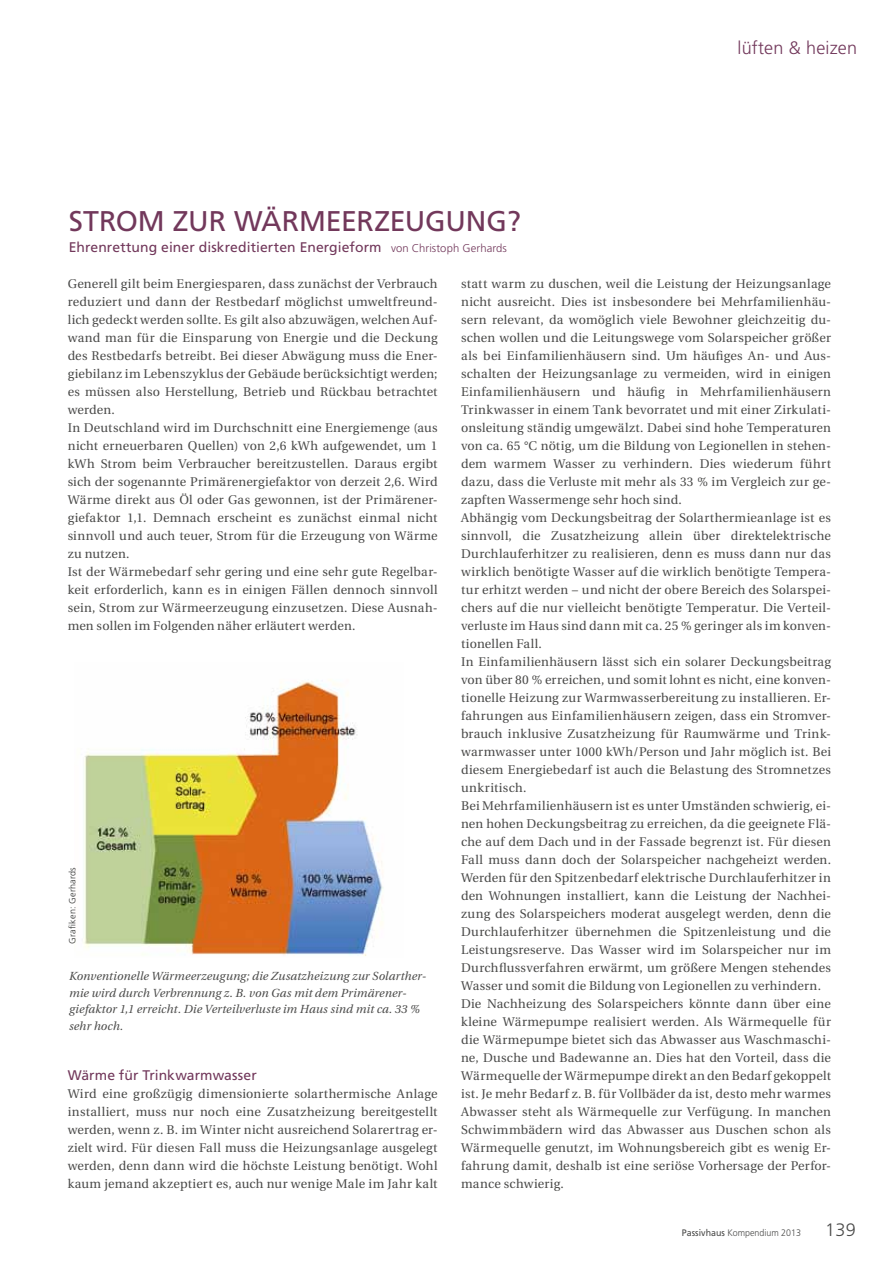
<style>
.page{position:relative;width:893px;height:1263px;background:#fff}
.page>*{position:absolute;margin:0;border:0;box-sizing:border-box;transform-origin:0 0}
.t1{font:28.5px "Frutiger";letter-spacing:.1em;color:#72385b}
.t2{font:300 18px "Frutiger";letter-spacing:.01em;color:#72385b}
.t3{font:300 18px "Frutiger";color:#4a4a49}
.t4{font:13.95px "Frutiger";letter-spacing:.005em;color:#72385b}
.t5{font:12.6px/18px "Utopia";letter-spacing:.015em;color:#4a4a49}
.t6{font:italic 11.7px/16.5px "Utopia";letter-spacing:.01em;color:#4a4a49}
.t7{font:300 9.45px "Frutiger";color:#4a4a49;scale:.94 1}
.t8{font:300 9px "Frutiger";letter-spacing:.025em;color:#2d2d2c}
.s1{font-weight:300;font-size:11.25px}
.s2{font-weight:400}
</style>
<div class="page">
<img style="left:83px;top:680px;width:300px;height:276px">
<h2 class="t2" style="left:737px;top:38px;width:121px">lüften &amp; heizen</h2>
<h1 class="t1" style="left:69px;top:204px;width:454px">Strom zur Wärmeerzeugung ?</h1>
<p class="t4" style="left:69px;top:239px;width:440px">Ehrenrettung einer diskreditierten Energieform <span class="s1">von Christoph Gerhards</span></p>
<p class="t5" style="left:68px;top:275px;width:371px">Generell gilt beim Energiesparen, dass zunächst der Verbrauch reduziert und dann der Restbedarf möglichst umweltfreund&shy;lich gedeckt werden sollte. Es gilt also abzuwägen, welchen Auf&shy;wand man für die Einsparung von Energie und die Deckung des Restbedarfs betreibt. Bei dieser Abwägung muss die Ener&shy;giebilanz im Lebenszyklus der Gebäude berücksichtigt werden; es müssen also Herstellung, Betrieb und Rückbau betrachtet werden.<br>In Deutschland wird im Durchschnitt eine Energiemenge (aus nicht erneuerbaren Quellen) von 2,6 kWh aufgewendet, um 1 kWh Strom beim Verbraucher bereitzustellen. Daraus ergibt sich der sogenannte Primärenergiefaktor von derzeit 2,6. Wird Wärme direkt aus Öl oder Gas gewonnen, ist der Primärener&shy;giefaktor 1,1. Demnach erscheint es zunächst einmal nicht sinnvoll und auch teuer, Strom für die Erzeugung von Wärme zu nutzen.<br>Ist der Wärmebedarf sehr gering und eine sehr gute Regelbar&shy;keit erforderlich, kann es in einigen Fällen dennoch sinnvoll sein, Strom zur Wärmeerzeugung einzusetzen. Diese Ausnah&shy;men sollen im Folgenden näher erläutert werden.</p>
<p class="t5" style="left:461px;top:275px;width:371px">statt warm zu duschen, weil die Leistung der Heizungsanlage nicht ausreicht. Dies ist insbesondere bei Mehrfamilienhäu&shy;sern relevant, da womöglich viele Bewohner gleichzeitig du&shy;schen wollen und die Leitungswege vom Solarspeicher größer als bei Einfamilienhäusern sind. Um häufiges An- und Aus&shy;schalten der Heizungsanlage zu vermeiden, wird in einigen Einfamilienhäusern und häufig in Mehrfamilienhäusern Trinkwasser in einem Tank bevorratet und mit einer Zirkulati&shy;onsleitung ständig umgewälzt. Dabei sind hohe Temperaturen von ca. 65 °C nötig, um die Bildung von Legionellen in stehen&shy;dem warmem Wasser zu verhindern. Dies wiederum führt dazu, dass die Verluste mit mehr als 33 % im Vergleich zur ge&shy;zapften Wassermenge sehr hoch sind.<br>Abhängig vom Deckungsbeitrag der Solarthermieanlage ist es sinnvoll, die Zusatzheizung allein über direktelektrische Durchlauferhitzer zu realisieren, denn es muss dann nur das wirklich benötigte Wasser auf die wirklich benötigte Tempera&shy;tur erhitzt werden − und nicht der obere Bereich des Solarspei&shy;chers auf die nur vielleicht benötigte Temperatur. Die Verteil&shy;verluste im Haus sind dann mit ca. 25 % geringer als im konven&shy;tionellen Fall.<br>In Einfamilienhäusern lässt sich ein solarer Deckungsbeitrag von über 80 % erreichen, und somit lohnt es nicht, eine konven&shy;tionelle Heizung zur Warmwasserbereitung zu installieren. Er&shy;fahrungen aus Einfamilienhäusern zeigen, dass ein Stromver&shy;brauch inklusive Zusatzheizung für Raumwärme und Trink&shy;warmwasser unter 1000 kWh/Person und Jahr möglich ist. Bei diesem Energiebedarf ist auch die Belastung des Stromnetzes unkritisch.<br>Bei Mehrfamilienhäusern ist es unter Umständen schwierig, ei&shy;nen hohen Deckungsbeitrag zu erreichen, da die geeignete Flä&shy;che auf dem Dach und in der Fassade begrenzt ist. Für diesen Fall muss dann doch der Solarspeicher nachgeheizt werden.<br>Werden für den Spitzenbedarf elektrische Durchlauferhitzer in den Wohnungen installiert, kann die Leistung der Nachhei&shy;zung des Solarspeichers moderat ausgelegt werden, denn die Durchlauferhitzer übernehmen die Spitzenleistung und die Leistungsreserve. Das Wasser wird im Solarspeicher nur im Durchflussverfahren erwärmt, um größere Mengen stehendes Wasser und somit die Bildung von Legionellen zu verhindern.<br>Die Nachheizung des Solarspeichers könnte dann über eine kleine Wärmepumpe realisiert werden. Als Wärmequelle für die Wärmepumpe bietet sich das Abwasser aus Waschmaschi&shy;ne, Dusche und Badewanne an. Dies hat den Vorteil, dass die Wärmequelle der Wärmepumpe direkt an den Bedarf gekoppelt ist. Je mehr Bedarf z. B. für Vollbäder da ist, desto mehr warmes Abwasser steht als Wärmequelle zur Verfügung. In manchen Schwimmbädern wird das Abwasser aus Duschen schon als Wärmequelle genutzt, im Wohnungsbereich gibt es wenig Er&shy;fahrung damit, deshalb ist eine seriöse Vorhersage der Perfor&shy;mance schwierig.</p>
<p class="t8" style="left:67px;top:943px;width:78px;rotate:-90deg">Grafiken: Gerhards</p>
<p class="t6" style="left:69px;top:968px;width:359px">Konventionelle Wärmeerzeugung; die Zusatzheizung zur Solarther&shy;mie wird durch Verbrennung z. B. von Gas mit dem Primärener&shy;giefaktor 1,1 erreicht. Die Verteilverluste im Haus sind mit ca. 33 % sehr hoch.</p>
<p class="t4" style="left:68px;top:1067px;width:191px">Wärme für Trinkwarmwasser</p>
<p class="t5" style="left:68px;top:1085px;width:371px;text-align:justify">Wird eine großzügig dimensionierte solarthermische Anlage installiert, muss nur noch eine Zusatzheizung bereitgestellt werden, wenn z. B. im Winter nicht ausreichend Solarertrag er&shy;zielt wird. Für diesen Fall muss die Heizungsanlage ausgelegt werden, denn dann wird die höchste Leistung benötigt. Wohl kaum jemand akzeptiert es, auch nur wenige Male im Jahr kalt</p>
<p class="t7" style="left:682px;top:1227px;width:128px"><span class="s2">Passivhaus</span> Kompendium 2013</p>
<h2 class="t3" style="left:825px;top:1219px;width:32px">139</h2>
</div>
